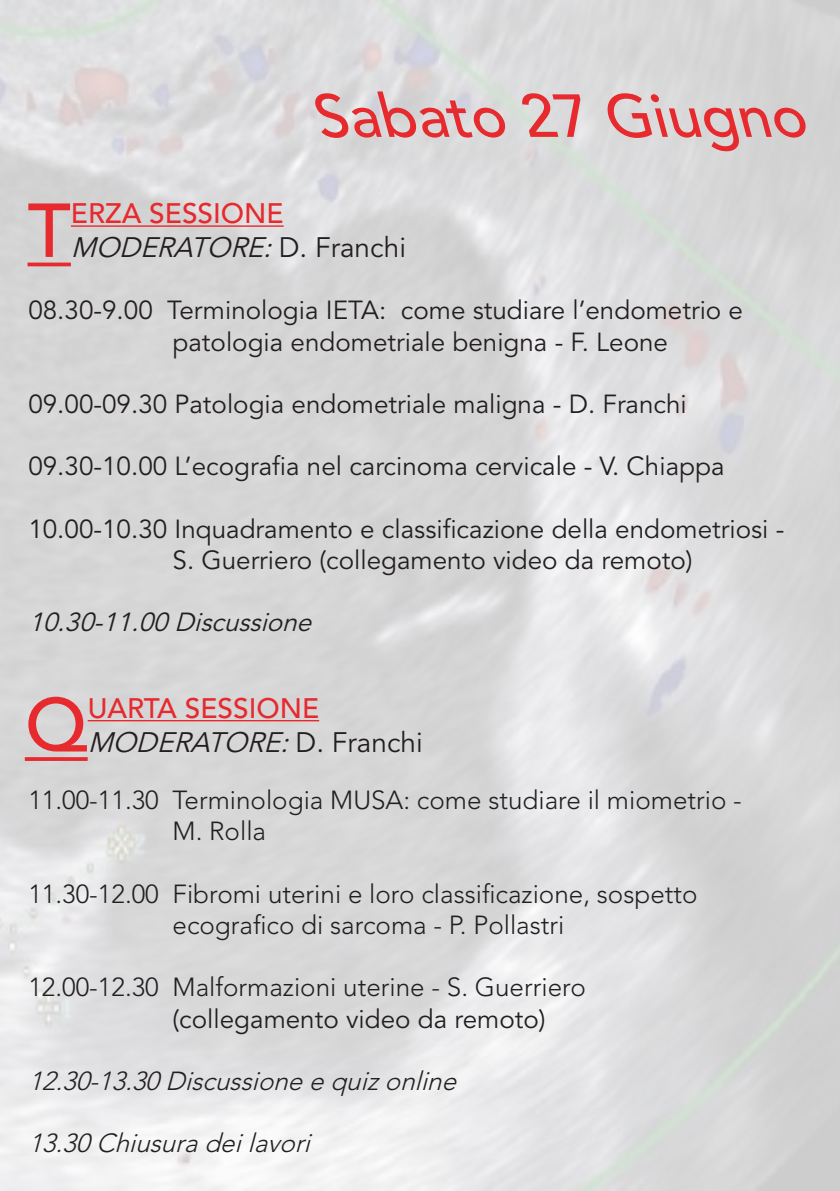
<style>
.page{position:relative;width:840px;height:1191px;background:#fff}
.page>*{position:absolute;margin:0;border:0;box-sizing:border-box;transform-origin:0 0}
.t1{font:500 75.4px "Avenir LT Std";color:#e62a2e}
.t2{font:italic 500 60px "Avenir LT Std";color:#e62a2d}
.t3{font:italic 28px "Avenir LT Std";color:#231f20}
.t4{font:500 28px "Avenir LT Std";color:#e62a2e}
.t5{font:26px/31.2px "Avenir LT Std";color:#231f20}
.t6{font:300 26px/31.2px "Avenir LT Std";color:#231f20;text-align:center}
.t7{font:italic 300 26px "Avenir LT Std";color:#231f20}
.t8{font:italic 26px "Avenir LT Std";color:#231f20}
.s1{font-style:normal}
</style>
<div class="page">
<svg style="left:28px;top:262px;width:43px;height:4px"></svg>
<hr style="left:71px;top:225px;width:212px;height:2px;background:#e62a2e">
<svg style="left:25px;top:757px;width:63px;height:4px"></svg>
<hr style="left:88px;top:720px;width:231px;height:1px;background:#e62a2e">
<p class="t2" style="left:320px;top:81px;width:511px">Sabato27Giugno</p>
<p class="t1" style="left:28px;top:187px;width:45px">T</p>
<p class="t4" style="left:71px;top:197px;width:214px">ERZA SESSIONE</p>
<p class="t3" style="left:71px;top:231px;width:336px">MODERATORE:<span class="s1">D . F r a n c h i</span></p>
<p class="t5" style="left:172px;top:295px;width:571px;text-indent:-144px">08.30-9.00 Terminologia IETA: come studiare l’endometrio e patologia endometriale benigna - F. Leone</p>
<p class="t5" style="left:28px;top:389px;width:659px">09.00-09.30 Patologia endometriale maligna - D. Franchi</p>
<p class="t5" style="left:28px;top:451px;width:697px">09.30-10.00 L’ecografia nel carcinoma cervicale - V. Chiappa</p>
<p class="t5" style="left:172px;top:514px;width:613px;text-indent:-144px">10.00-10.30 Inquadramento e classificazione della endometriosi -<br>S. Guerriero (collegamento video da remoto)</p>
<p class="t8" style="left:28px;top:607px;width:292px">10.30-11.00Discussione</p>
<p class="t1" style="left:25px;top:682px;width:64px">Q</p>
<p class="t4" style="left:88px;top:692px;width:233px">UARTA SESSIONE</p>
<p class="t3" style="left:88px;top:725px;width:336px">MODERATORE:<span class="s1">D . F r a n c h i</span></p>
<p class="t6" style="left:28px;top:784px;width:714px">11.00-11.30 Terminologia MUSA: come studiare il miometrio -</p>
<p class="t6" style="left:172px;top:816px;width:95px">M. Rolla</p>
<p class="t6" style="left:28px;top:878px;width:670px">11.30-12.00 Fibromi uterini e loro classificazione, sospetto ecografico di sarcoma - P. Pollastri</p>
<p class="t6" style="left:28px;top:972px;width:558px">12.00-12.30 Malformazioni uterine - S. Guerriero</p>
<p class="t5" style="left:172px;top:1003px;width:374px">(collegamento video da remoto)</p>
<p class="t7" style="left:28px;top:1065px;width:437px">12.30-13.30Discussioneequizonline</p>
<p class="t7" style="left:28px;top:1128px;width:291px">13.30Chiusuradeilavori</p>
</div>
